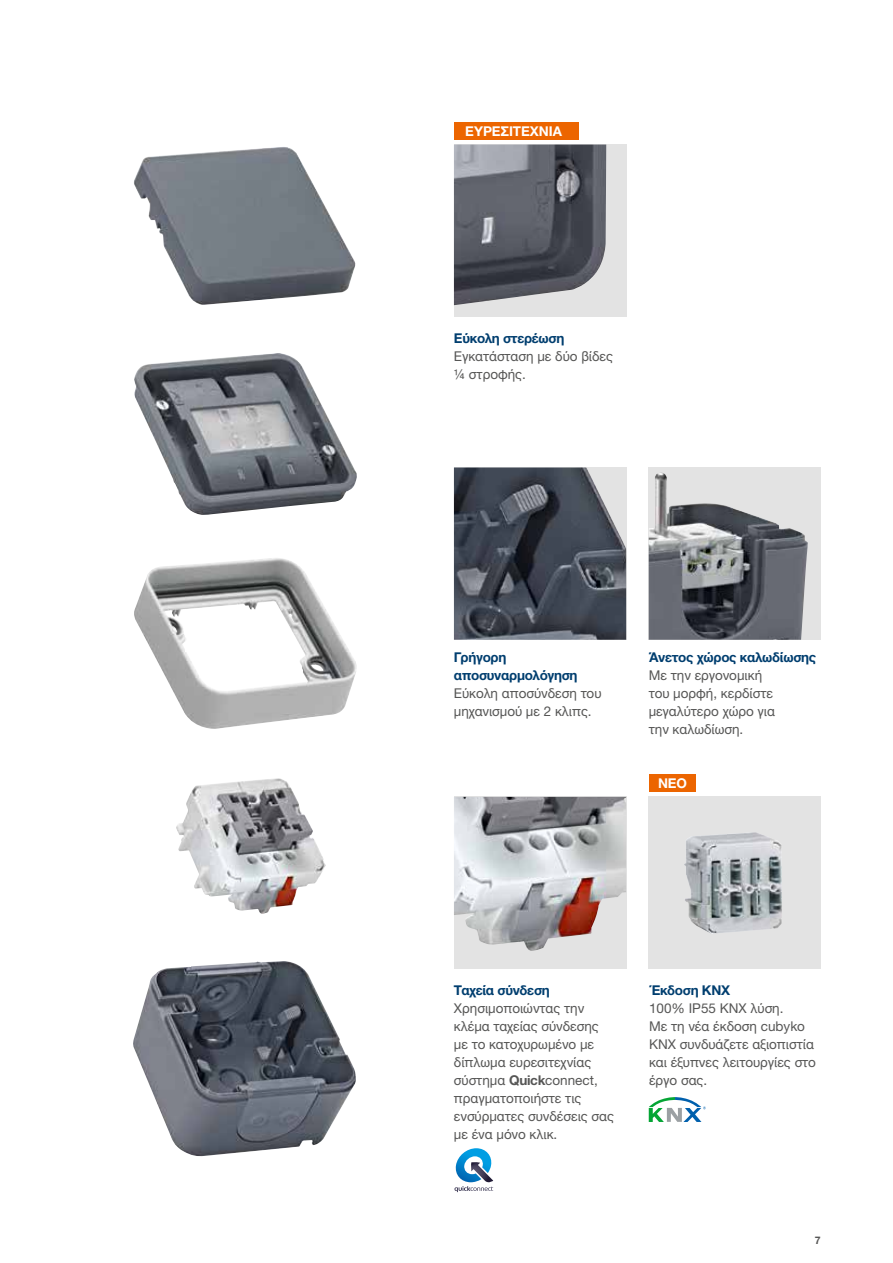
<style>
.page{position:relative;width:893px;height:1263px;background:#fff}
.page>*{position:absolute;margin:0;border:0;box-sizing:border-box;transform-origin:0 0}
.t1{font:13.5px/18px "Helvetica Neue LTW1 G";color:#565655}
.t2{font:700 13.5px/18px "Helvetica Neue LTW1 G";letter-spacing:-.02em;color:#003e6f}
.t3{font:700 13.5px "Helvetica Neue LTW1 G";letter-spacing:-.01em;color:#fff}
.t4{font:700 10.5px "Helvetica Neue LTW1 G";color:#565655}
.s1{font-weight:700}
</style>
<div class="page">
<img style="left:134px;top:353px;width:223px;height:162px">
<img style="left:133px;top:961px;width:223px;height:195px">
<img style="left:134px;top:558px;width:223px;height:171px">
<img style="left:134px;top:147px;width:221px;height:158px">
<img style="left:176px;top:778px;width:150px;height:136px">
<div style="left:454px;top:145px;width:172px;height:172px;background:#e3e3e3"></div>
<img style="left:454px;top:145px;width:152px;height:160px">
<div style="left:649px;top:467px;width:172px;height:173px;background:#e3e3e3"></div>
<img style="left:649px;top:472px;width:159px;height:168px">
<img style="left:454px;top:467px;width:172px;height:173px">
<div style="left:454px;top:797px;width:172px;height:172px;background:#e3e3e3"></div>
<img style="left:454px;top:797px;width:172px;height:154px">
<div style="left:649px;top:797px;width:172px;height:172px;background:#e3e3e3"></div>
<img style="left:684px;top:832px;width:98px;height:102px">
<svg style="left:454px;top:1148px;width:39px;height:44px"></svg>
<svg style="left:649px;top:1097px;width:57px;height:25px"></svg>
<div style="left:454px;top:122px;width:124px;height:17px;background:#ec6500"></div>
<div style="left:649px;top:775px;width:46px;height:17px;background:#ec6500"></div>
<p class="t3" style="left:465px;top:122px;width:98px">ΕΥΡΕΣΙΤΕΧΝΙΑ</p>
<p class="t2" style="left:454px;top:329px;width:112px">Εύκολη στερέωση</p>
<p class="t1" style="left:454px;top:347px;width:161px">Εγκατάσταση με δύο βίδες ¼ στροφής.</p>
<p class="t2" style="left:454px;top:648px;width:125px">Γρήγορη αποσυναρμολόγηση</p>
<p class="t1" style="left:454px;top:684px;width:149px">Εύκολη αποσύνδεση του μηχανισμού με 2 κλιπς.</p>
<p class="t2" style="left:649px;top:648px;width:169px">Άνετος χώρος καλωδίωσης</p>
<p class="t1" style="left:649px;top:666px;width:128px">Με την εργονομική του μορφή, κερδίστε μεγαλύτερο χώρο για την καλωδίωση.</p>
<p class="t3" style="left:658px;top:775px;width:30px">ΝΕΟ</p>
<p class="t2" style="left:454px;top:981px;width:97px">Ταχεία σύνδεση</p>
<p class="t1" style="left:454px;top:999px;width:162px">Χρησιμοποιώντας την κλέμα ταχείας σύνδεσης με το κατοχυρωμένο με δίπλωμα ευρεσιτεχνίας σύστημα <span class="s1">Quick</span>connect, πραγματοποιήστε τις ενσύρματες συνδέσεις σας με ένα μόνο κλικ.</p>
<p class="t2" style="left:649px;top:981px;width:83px">Έκδοση KNX</p>
<p class="t1" style="left:649px;top:999px;width:168px">100% IP55 KNX λύση.<br>Με τη νέα έκδοση cubyko<br>KNX συνδυάζετε αξιοπιστία και έξυπνες λειτουργίες στο έργο σας.</p>
<p class="t4" style="left:815px;top:1233px;width:7px">7</p>
</div>
